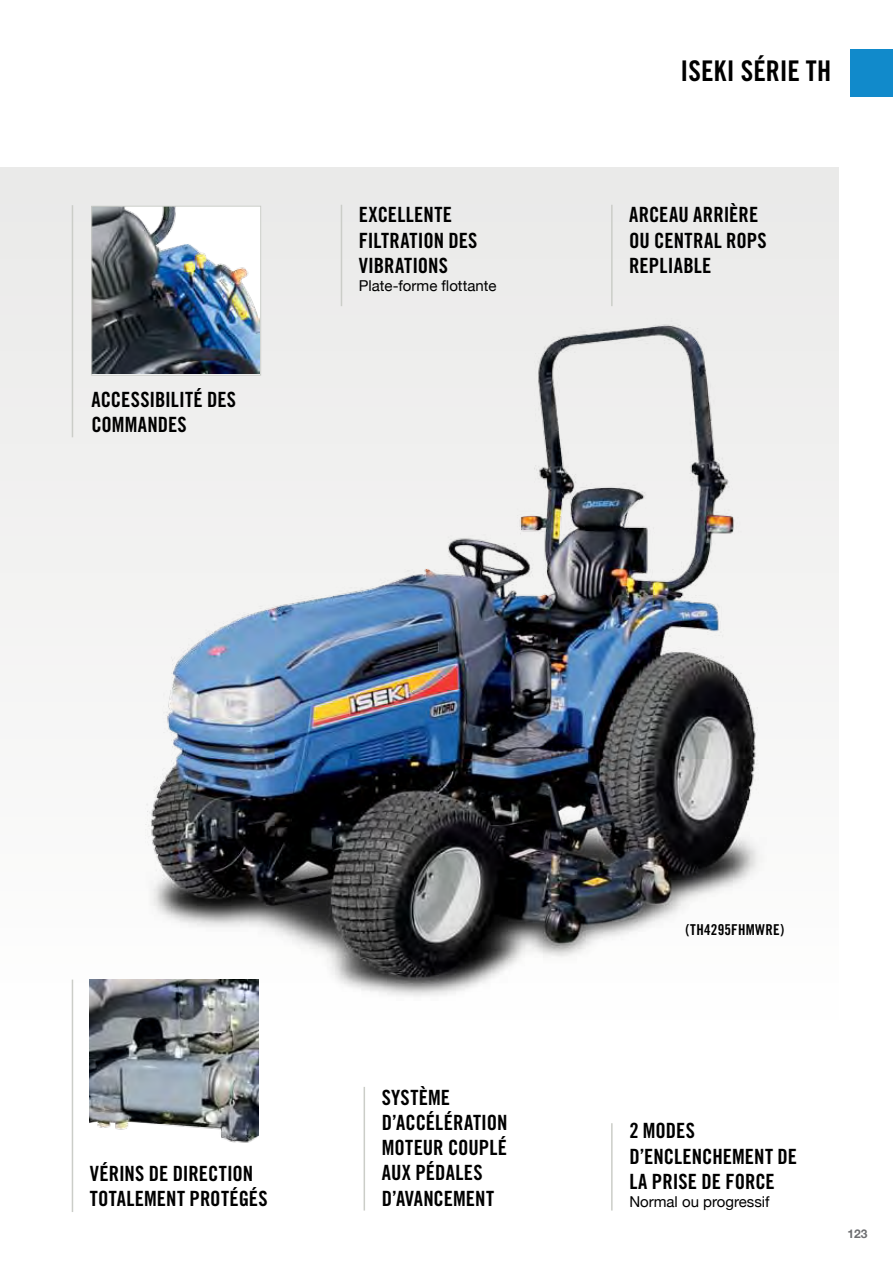
<style>
.page{position:relative;width:893px;height:1263px;background:#fff}
.page>*{position:absolute;margin:0;border:0;box-sizing:border-box;transform-origin:0 0}
.t1{font:28.5px "Trade Gothic LT Std Bd Cn 20";letter-spacing:.005em;color:#000}
.t2{font:21px/25.2px "Trade Gothic LT Std Bd Cn 20";letter-spacing:.005em;color:#000}
.t3{font:15px "Helvetica Neue";color:#000}
.t4{font:15px "Trade Gothic LT Std Bd Cn 20";letter-spacing:.015em;color:#000}
.t5{font:700 12px "Helvetica Neue";color:#6d6e71}
</style>
<div class="page">
<div style="left:0;top:168px;width:839px;height:869px;background:#ebebea"></div>
<img style="left:0;top:324px;width:839px;height:743px">
<img style="left:90px;top:979px;width:168px;height:164px">
<img style="left:93px;top:208px;width:166px;height:165px">
<div style="left:91px;top:206px;width:170px;height:169px;border:1px solid #cbcdc8"></div>
<hr style="left:611px;top:205px;width:2px;height:101px;background:#cbcdc8">
<hr style="left:341px;top:205px;width:1px;height:101px;background:#cbcdc8">
<hr style="left:611px;top:1123px;width:2px;height:87px;background:#cbcdc8">
<hr style="left:364px;top:1087px;width:1px;height:123px;background:#cbcdc8">
<hr style="left:72px;top:979px;width:1px;height:233px;background:#cbcdc8">
<hr style="left:72px;top:205px;width:1px;height:232px;background:#cbcdc8">
<div style="left:850px;top:49px;width:43px;height:47px;background:#118acb"></div>
<p class="t2" style="left:91px;top:386px;width:146px">ACCESSIBILITÉ DES<br>COMMANDES</p>
<p class="t2" style="left:359px;top:202px;width:120px">EXCELL ENTE<br>FILTRATION DES<br>VIBRATIONS</p>
<p class="t3" style="left:359px;top:275px;width:139px">Plate-forme flottante</p>
<h1 class="t1" style="left:681px;top:53px;width:138px">ISEKI SÉRIE TH</h1>
<p class="t2" style="left:629px;top:202px;width:139px">ARCEAU ARRIÈRE<br>OU CENTRAL ROPS<br>REPLIABLE</p>
<p class="t2" style="left:90px;top:1160px;width:179px">VÉRINS DE DIRECTION<br>TOTALEMENT PROTÉGÉS</p>
<p class="t2" style="left:382px;top:1084px;width:127px">SYSTÈME<br>D’ACCÉLÉRATION<br>MOTEUR COUPLÉ<br>AUX PÉDALES<br>D’AVANCEMENT</p>
<p class="t4" style="left:685px;top:920px;width:100px">(TH4295FHMWRE)</p>
<p class="t2" style="left:629px;top:1118px;width:169px">2 MODES<br>D’ENCLENCHEMENT DE<br>LA PRISE DE FORCE</p>
<p class="t3" style="left:629px;top:1190px;width:142px">Normal ou progressif</p>
<p class="t5" style="left:847px;top:1224px;width:22px">123</p>
</div>
